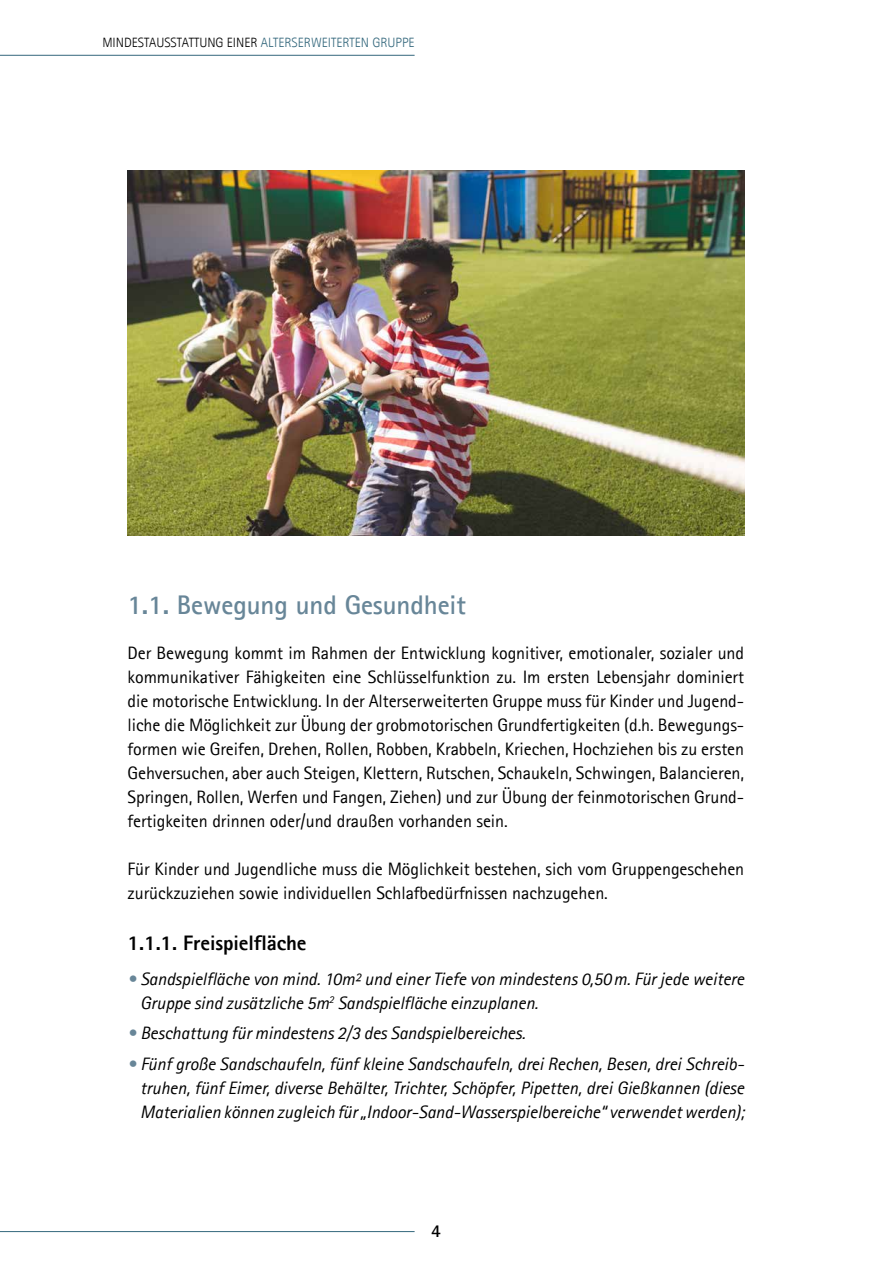
<style>
.page{position:relative;width:893px;height:1263px;background:#fff}
.page>*{position:absolute;margin:0;border:0;box-sizing:border-box;transform-origin:0 0}
._02_Alterserweiterte{font:700 27px "Agfa Rotis Sans Serif";letter-spacing:-.005em;color:#688698}
._02_Alterserweiterte-2{font:800 21px "Agfa Rotis Sans Serif";letter-spacing:-.005em;color:#000}
._00_Grundschirft{font:18px/24px "Agfa Rotis Sans Serif";letter-spacing:-.005em;color:#000;text-align:justify}
._02_Alterserweiterte-3{font:italic 18px/24px "Agfa Rotis Sans Serif";letter-spacing:-.005em;color:#000}
.t1{font:700 18px "Agfa Rotis Sans Serif";color:#000}
.t2{font:300 13.5px "Agfa Rotis Sans Serif";color:#000}
.s1{color:#33677c}
.s2{color:#688698}
</style>
<div class="page">
<hr style="left:0;top:1231px;width:415px;height:1px;background:#33677c">
<hr style="left:0;top:55px;width:415px;height:1px;background:#33677c">
<img style="left:128px;top:170px;width:616px;height:366px">
<p class="t2" style="left:102px;top:35px;width:314px">MINDESTAUSSTATTUNG EINER <span class="s1">ALTERSERWEITERTEN GRUPPE</span></p>
<p class="_02_Alterserweiterte" style="left:128px;top:588px;width:340px">1.1. Bewegung und Gesundheit</p>
<p class="_00_Grundschirft" style="left:128px;top:641px;width:618px">Der Bewegung kommt im Rahmen der Entwicklung kognitiver, emotionaler, sozialer und kommunikativer Fähigkeiten eine Schlüsselfunktion zu. Im ersten Lebensjahr dominiert die motorische Entwicklung. In der Alterserweiterten Gruppe muss für Kinder und Jugend&shy;liche die Möglichkeit zur Übung der grobmotorischen Grundfertigkeiten (d.h. Bewegungs&shy;formen wie Greifen, Drehen, Rollen, Robben, Krabbeln, Kriechen, Hochziehen bis zu ersten Gehversuchen, aber auch Steigen, Klettern, Rutschen, Schaukeln, Schwingen, Balancieren, Springen, Rollen, Werfen und Fangen, Ziehen) und zur Übung der feinmotorischen Grund&shy;fertigkeiten drinnen oder/und draußen vorhanden sein.</p>
<p class="_00_Grundschirft" style="left:128px;top:857px;width:618px">Für Kinder und Jugendliche muss die Möglichkeit bestehen, sich vom Gruppengeschehen zurückzuziehen sowie individuellen Schlafbedürfnissen nachzugehen.</p>
<p class="_02_Alterserweiterte-2" style="left:128px;top:930px;width:181px">1.1.1. Freispielfläche</p>
<p class="_02_Alterserweiterte-3" style="left:140px;top:967px;width:605px;text-indent:-13px"><span class="s2">•</span> Sandspielfläche von mind. 10m² und einer Tiefe von mindestens 0,50m. Für jede weitere<br>Gruppe sind zusätzliche 5m<sup>2</sup> Sandspielfläche einzuplanen.</p>
<p class="_02_Alterserweiterte-3" style="left:128px;top:1021px;width:399px"><span class="s2">•</span> Beschattung für mindestens 2/3 des Sandspielbereiches.</p>
<p class="_02_Alterserweiterte-3" style="left:140px;top:1052px;width:605px;text-align:justify;text-indent:-13px"><span class="s2">•</span> Fünf große Sandschaufeln, fünf kleine Sandschaufeln, drei Rechen, Besen, drei Schreib&shy;truhen, fünf Eimer, diverse Behälter, Trichter, Schöpfer, Pipetten, drei Gießkannen (diese Materialien können zugleich für „Indoor-Sand-Wasserspielbereiche“ verwendet werden);</p>
<p class="t1" style="left:431px;top:1219px;width:11px">4</p>
</div>
